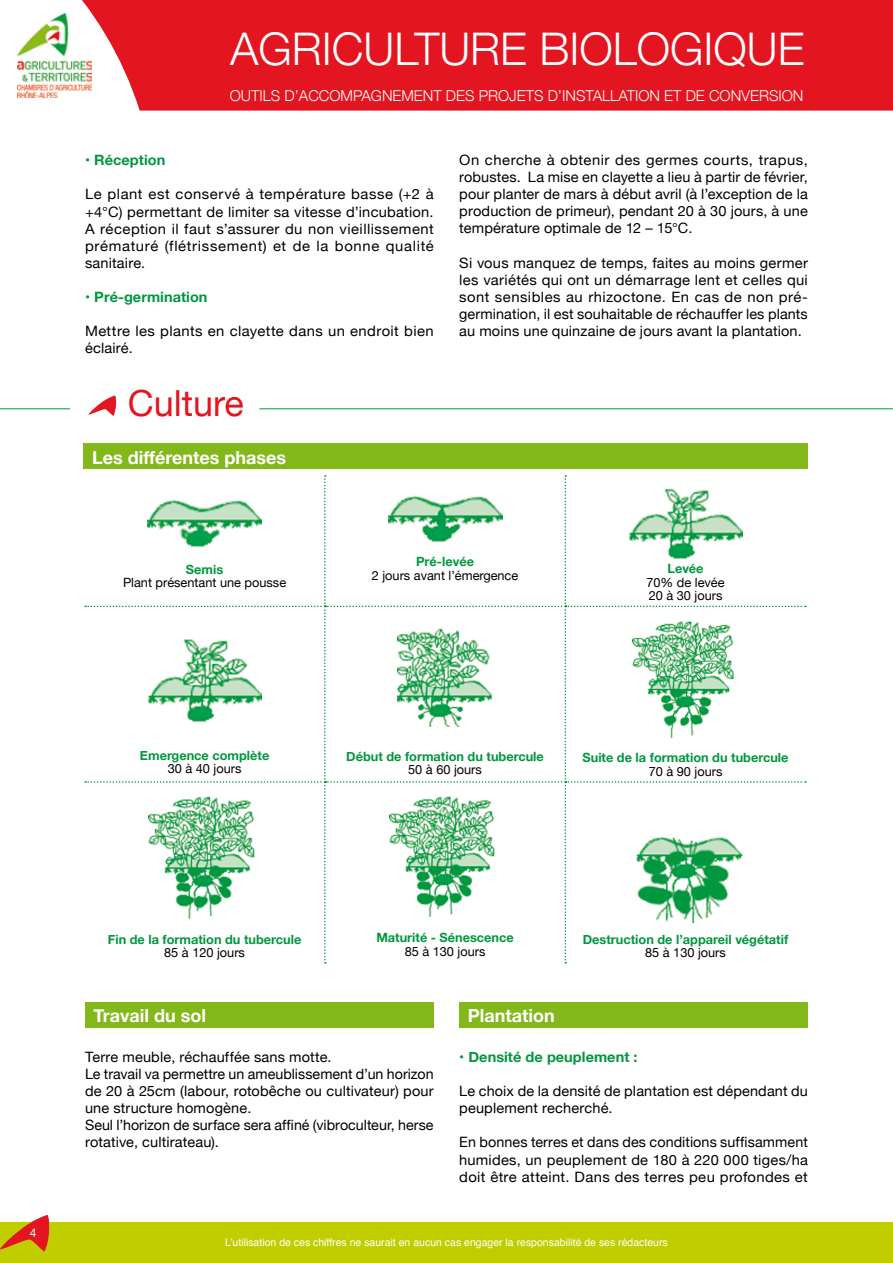
<style>
.page{position:relative;width:893px;height:1263px;background:#fff}
.page>*{position:absolute;margin:0;border:0;box-sizing:border-box;transform-origin:0 0}
.t1{font:300 45px "Helvetica Neue";color:#fff}
.t2{font:36px "Helvetica Neue";color:#e31520}
.t3{font:700 18px "Helvetica Neue";color:#fff}
.t4{font:300 15px "Helvetica Neue";color:#fff}
.t5{font:14.25px/17.1px "Helvetica Neue";letter-spacing:.01em;color:#000;text-align:justify}
.t6{font:14.25px/17.1px "Helvetica Neue";letter-spacing:.01em;color:#000;text-align:justify;scale:1.04 1}
.t7{font:700 14.25px "Helvetica Neue";letter-spacing:.005em;color:#00973e}
.t8{font:700 12.75px "Helvetica Neue";color:#00973e}
.t9{font:12.75px/13.5px "Helvetica Neue";color:#000}
.t10{font:12px "Helvetica Neue";color:#fff}
.t11{font:10.5px "Helvetica";color:#fff}
</style>
<div class="page">
<img style="left:18px;top:18px;width:36px;height:79px">
<svg style="left:54px;top:0;width:839px;height:111px;background:#e3252f"></svg>
<div style="left:0;top:1222px;width:893px;height:41px;background:#c0ce00"></div>
<svg style="left:0;top:1215px;width:49px;height:36px"></svg>
<svg style="left:88px;top:395px;width:28px;height:21px"></svg>
<hr style="left:259px;top:408px;width:634px;height:1px;background:#00973e">
<hr style="left:0;top:408px;width:70px;height:1px;background:#00973e">
<div style="left:84px;top:444px;width:724px;height:25px;background:#83b81a"></div>
<svg style="left:85px;top:475px;width:721px;height:488px"></svg>
<img style="left:148px;top:499px;width:114px;height:48px">
<img style="left:388px;top:494px;width:114px;height:49px">
<img style="left:628px;top:481px;width:114px;height:78px">
<img style="left:148px;top:632px;width:114px;height:90px">
<img style="left:398px;top:612px;width:94px;height:114px">
<img style="left:632px;top:612px;width:107px;height:129px">
<img style="left:149px;top:788px;width:111px;height:134px">
<img style="left:390px;top:788px;width:110px;height:133px">
<img style="left:616px;top:788px;width:138px;height:134px">
<div style="left:85px;top:1002px;width:349px;height:26px;background:#83b81a"></div>
<div style="left:459px;top:1002px;width:349px;height:26px;background:#83b81a"></div>
<h1 class="t1" style="left:230px;top:13px;width:576px">AGRICULTURE BIOLOGIQUE</h1>
<p class="t4" style="left:230px;top:84px;width:575px">OUTILS D’ACCOMPAGNEMENT DES PROJETS D’INSTALLATION ET DE CONVERSION</p>
<p class="t7" style="left:85px;top:149px;width:82px">• Réception</p>
<p class="t6" style="left:85px;top:187px;width:337px">Le plant est conservé à température basse (+2 à +4°C) permettant de limiter sa vitesse d’incubation.<br>A réception il faut s’assurer du non vieillissement prématuré (flétrissement) et de la bonne qualité sanitaire.</p>
<p class="t7" style="left:85px;top:286px;width:124px">• Pré-germination</p>
<p class="t6" style="left:85px;top:323px;width:337px">Mettre les plants en clayette dans un endroit bien éclairé.</p>
<h2 class="t2" style="left:128px;top:377px;width:118px">Culture</h2>
<p class="t3" style="left:92px;top:443px;width:196px">Les différentes phases</p>
<p class="t6" style="left:459px;top:152px;width:337px">On cherche à obtenir des germes courts, trapus, robustes. La mise en clayette a lieu à partir de février, pour planter de mars à début avril (à l’exception de la production de primeur), pendant 20 à 30 jours, à une température optimale de 12 – 15°C.</p>
<p class="t5" style="left:459px;top:255px;width:350px">Si vous manquez de temps, faites au moins germer les variétés qui ont un démarrage lent et celles qui sont sensibles au rhizoctone. En cas de non pré&shy;germination, il est souhaitable de réchauffer les plants au moins une quinzaine de jours avant la plantation.</p>
<p class="t8" style="left:186px;top:559px;width:39px">Semis</p>
<p class="t9" style="left:123px;top:577px;width:165px">Plant présentant une pousse</p>
<p class="t8" style="left:140px;top:745px;width:131px">Emergence complète</p>
<p class="t9" style="left:168px;top:763px;width:75px">30 à 40 jours</p>
<p class="t8" style="left:416px;top:552px;width:59px">Pré-levée</p>
<p class="t9" style="left:372px;top:569px;width:148px">2 jours avant l’émergence</p>
<p class="t8" style="left:667px;top:559px;width:38px">Levée</p>
<p class="t9" style="left:646px;top:576px;width:80px">70% de levée<br>20 à 30 jours</p>
<p class="t8" style="left:346px;top:746px;width:199px">Début de formation du tubercule</p>
<p class="t9" style="left:408px;top:764px;width:75px">50 à 60 jours</p>
<p class="t8" style="left:582px;top:748px;width:208px">Suite de la formation du tubercule</p>
<p class="t9" style="left:649px;top:765px;width:75px">70 à 90 jours</p>
<p class="t10" style="left:30px;top:1224px;width:8px">4</p>
<p class="t8" style="left:108px;top:929px;width:195px">Fin de la formation du tubercule</p>
<p class="t9" style="left:164px;top:946px;width:82px">85 à 120 jours</p>
<p class="t8" style="left:376px;top:928px;width:139px">Maturité - Sénescence</p>
<p class="t9" style="left:405px;top:945px;width:82px">85 à 130 jours</p>
<p class="t8" style="left:583px;top:929px;width:207px">Destruction de l’appareil végétatif</p>
<p class="t9" style="left:645px;top:947px;width:82px">85 à 130 jours</p>
<p class="t3" style="left:94px;top:1002px;width:114px">Travail du sol</p>
<p class="t5" style="left:85px;top:1049px;width:350px;text-align:left">Terre meuble, réchauffée sans motte.<br>Le travail va permettre un ameublissement d’un horizon de 20 à 25cm (labour, rotobêche ou cultivateur) pour une structure homogène.<br>Seul l’horizon de surface sera affiné (vibroculteur, herse rotative, cultirateau).</p>
<p class="t3" style="left:468px;top:1002px;width:88px">Plantation</p>
<p class="t7" style="left:459px;top:1046px;width:180px">• Densité de peuplement :</p>
<p class="t5" style="left:459px;top:1083px;width:350px">Le choix de la densité de plantation est dépendant du peuplement recherché.</p>
<p class="t5" style="left:459px;top:1134px;width:350px">En bonnes terres et dans des conditions suffisamment humides, un peuplement de 180 à 220 000 tiges/ha doit être atteint. Dans des terres peu profondes et</p>
<p class="t11" style="left:225px;top:1234px;width:444px">L’utilisation de ces chiffres ne saurait en aucun cas engager la responsabilité de ses rédacteurs</p>
</div>
